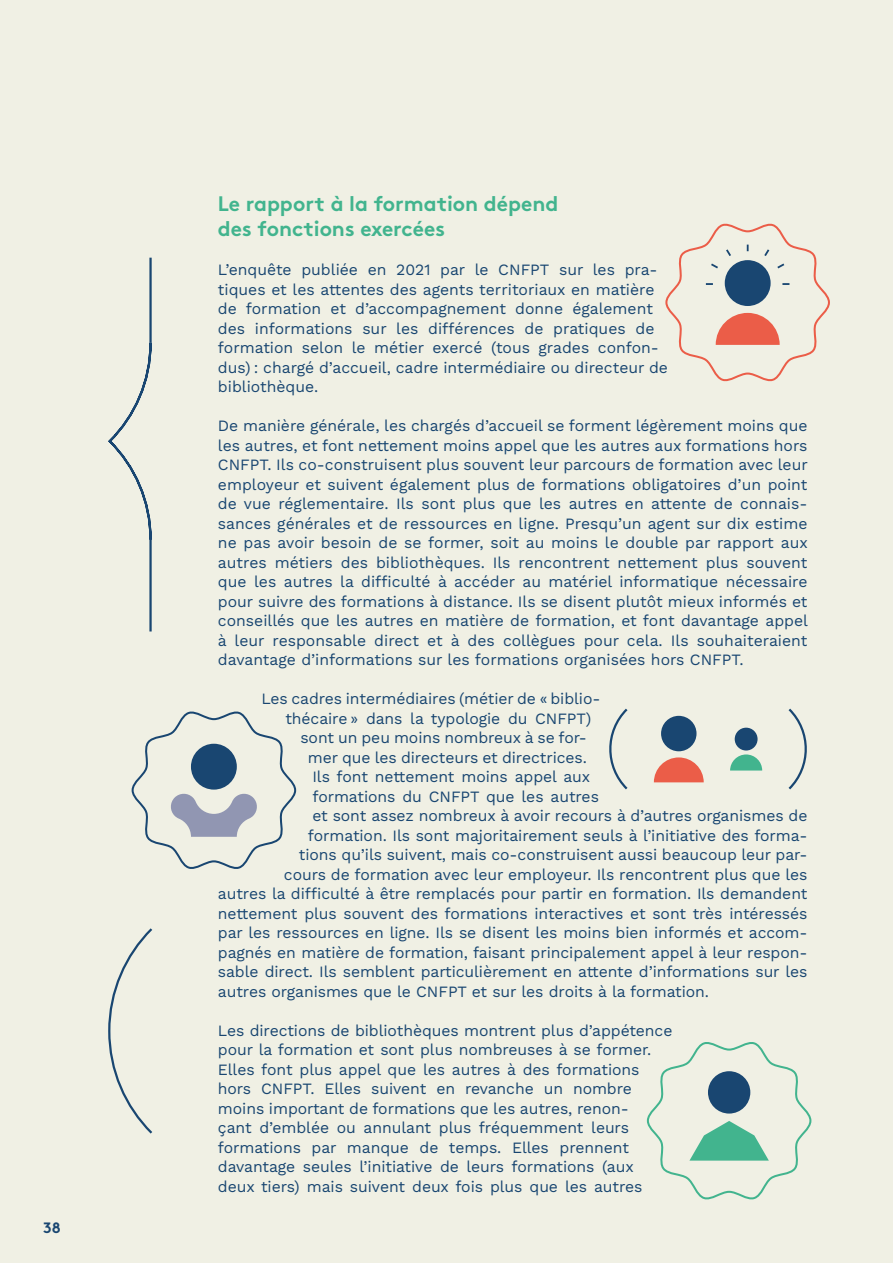
<style>
.page{position:relative;width:893px;height:1263px;background:#f0f0e4}
.page>*{position:absolute;margin:0;border:0;box-sizing:border-box;transform-origin:0 0}
.TIT_Niveau_1{font:21px/25.5px "Brown Bold Alt";color:#42b48e}
.TXT_Courant{font:15.75px/19.5px "Work Sans";letter-spacing:-.005em;color:#194671}
.t1{font:15px "Brown Bold Alt";color:#194671}
</style>
<div class="page">
<svg style="left:131px;top:711px;width:166px;height:158px"></svg>
<svg style="left:646px;top:1042px;width:166px;height:158px"></svg>
<svg style="left:665px;top:223px;width:165px;height:159px"></svg>
<svg style="left:108px;top:928px;width:45px;height:206px"></svg>
<svg style="left:609px;top:708px;width:198px;height:82px"></svg>
<svg style="left:108px;top:343px;width:44px;height:193px"></svg>
<hr style="left:149px;top:258px;width:3px;height:85px;background:#194671">
<hr style="left:149px;top:536px;width:3px;height:95px;background:#194671">
<p class="t1" style="left:43px;top:1216px;width:19px">38</p>
<p class="TIT_Niveau_1" style="left:218px;top:188px;width:342px">Le rapport à la formation dépend des fonctions exercées</p>
<p class="TXT_Courant" style="left:218px;top:259px;width:452px">L’enquête publiée en 2021 par le CNFPT sur les pra&shy;tiques et les attentes des agents territoriaux en matière de formation et d’accompagnement donne également des informations sur les différences de pratiques de formation selon le métier exercé (tous grades confon&shy;dus) : chargé d’accueil, cadre intermédiaire ou directeur de bibliothèque.</p>
<p class="TXT_Courant" style="left:218px;top:415px;width:592px;text-align:justify">De manière générale, les chargés d’accueil se forment légèrement moins que les autres, et font nettement moins appel que les autres aux formations hors CNFPT. Ils co-construisent plus souvent leur parcours de formation avec leur employeur et suivent également plus de formations obligatoires d’un point de vue réglementaire. Ils sont plus que les autres en attente de connais&shy;sances générales et de ressources en ligne. Presqu’un agent sur dix estime ne pas avoir besoin de se former, soit au moins le double par rapport aux autres métiers des bibliothèques. Ils rencontrent nettement plus souvent que les autres la difficulté à accéder au matériel informatique nécessaire pour suivre des formations à distance. Ils se disent plutôt mieux informés et conseillés que les autres en matière de formation, et font davantage appel à leur responsable direct et à des collègues pour cela. Ils souhaiteraient davantage d’informations sur les formations organisées hors CNFPT.</p>
<p class="TXT_Courant" style="left:261px;top:688px;width:341px">Les cadres intermédiaires (métier de « biblio-</p>
<p class="TXT_Courant" style="left:285px;top:708px;width:308px">thécaire » dans la typologie du CNFPT)</p>
<p class="TXT_Courant" style="left:300px;top:727px;width:288px">sont un peu moins nombreux à se for-</p>
<p class="TXT_Courant" style="left:308px;top:747px;width:281px">mer que les directeurs et directrices.</p>
<p class="TXT_Courant" style="left:312px;top:766px;width:279px">Ils font nettement moins appel aux</p>
<p class="TXT_Courant" style="left:312px;top:786px;width:288px">formations du CNFPT que les autres</p>
<p class="TXT_Courant" style="left:312px;top:805px;width:497px">et sont assez nombreux à avoir recours à d’autres organismes de</p>
<p class="TXT_Courant" style="left:308px;top:825px;width:501px">formation. Ils sont majoritairement seuls à l’initiative des forma-</p>
<p class="TXT_Courant" style="left:299px;top:844px;width:510px">tions qu’ils suivent, mais co-construisent aussi beaucoup leur par-</p>
<p class="TXT_Courant" style="left:284px;top:864px;width:525px">cours de formation avec leur employeur. Ils rencontrent plus que les</p>
<p class="TXT_Courant" style="left:218px;top:883px;width:591px">autres la difficulté à être remplacés pour partir en formation. Ils demandent</p>
<p class="TXT_Courant" style="left:218px;top:903px;width:591px">nettement plus souvent des formations interactives et sont très intéressés</p>
<p class="TXT_Courant" style="left:218px;top:922px;width:591px">par les ressources en ligne. Ils se disent les moins bien informés et accom-</p>
<p class="TXT_Courant" style="left:218px;top:942px;width:591px">pagnés en matière de formation, faisant principalement appel à leur respon-</p>
<p class="TXT_Courant" style="left:218px;top:961px;width:591px">sable direct. Ils semblent particulièrement en attente d’informations sur les</p>
<p class="TXT_Courant" style="left:218px;top:981px;width:493px">autres organismes que le CNFPT et sur les droits à la formation.</p>
<p class="TXT_Courant" style="left:218px;top:1020px;width:456px">Les directions de bibliothèques montrent plus d’appétence pour la formation et sont plus nombreuses à se former.<br>Elles font plus appel que les autres à des formations hors CNFPT. Elles suivent en revanche un nombre moins important de formations que les autres, renon-<br>çant d’emblée ou annulant plus fréquemment leurs formations par manque de temps. Elles prennent davantage seules l’initiative de leurs formations (aux deux tiers) mais suivent deux fois plus que les autres</p>
</div>
